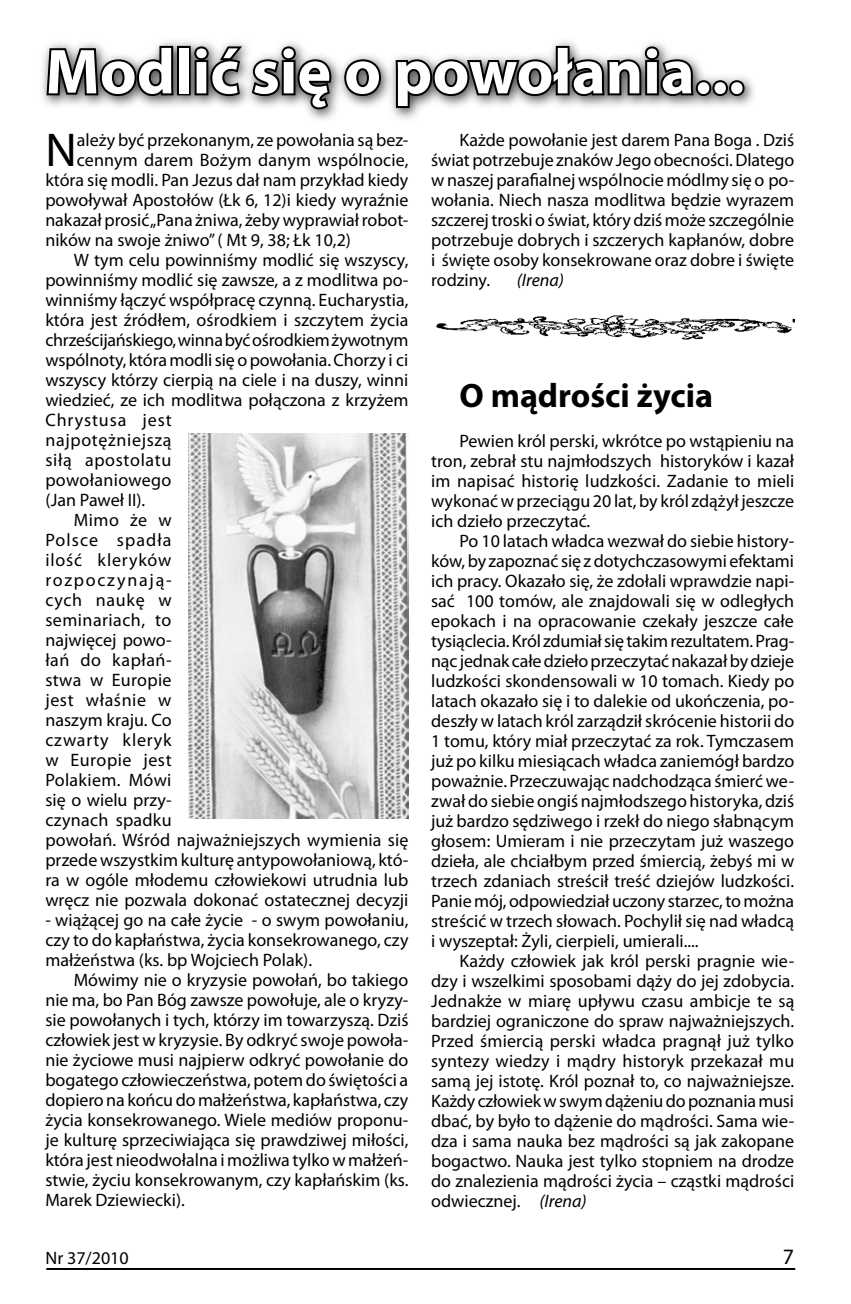
<style>
.page{position:relative;width:851px;height:1304px;background:#fff}
.page>*{position:absolute;margin:0;border:0;box-sizing:border-box;transform-origin:0 0}
.t1{font:700 64px "Myriad Pro";color:#fff}
.t2{font:47.6px "Myriad Pro";color:#000}
.t3{font:700 34px "Myriad Pro";color:#000}
.t4{font:18px/20px "Myriad Pro";color:#000;text-align:justify}
.t5{font:18px "Myriad Pro";letter-spacing:.035em;color:#000}
.t6{font:18px "Myriad Pro";letter-spacing:.02em;color:#000}
.t7{font:18px "Myriad Pro";letter-spacing:.03em;color:#000}
.t8{font:18px "Myriad Pro";letter-spacing:.04em;color:#000}
.t9{font:18px "Myriad Pro";letter-spacing:.025em;color:#000}
.t10{font:18px "Myriad Pro";letter-spacing:.05em;color:#000}
.t11{font:18px "Myriad Pro";letter-spacing:.045em;color:#000}
.t12{font:18px "Myriad Pro";letter-spacing:.095em;color:#000}
.t13{font:18px "Myriad Pro";letter-spacing:.06em;color:#000}
.t14{font:italic 18px "Myriad Pro";color:#000}
.s1{font-style:italic}
</style>
<div class="page">
<hr style="left:46px;top:1268px;width:749px;height:2px;background:#000">
<img style="left:436px;top:315px;width:358px;height:25px">
<div style="left:36px;top:36px;width:723px;height:89px;background:#000;opacity:.75"></div>
<svg style="left:44px;top:44px;width:132px;height:54px;background:#656565"></svg>
<div style="left:177px;top:46px;width:14px;height:49px;border:4px solid #000"></div>
<svg style="left:192px;top:43px;width:141px;height:68px"></svg>
<svg style="left:342px;top:57px;width:41px;height:41px;background:#696969"></svg>
<svg style="left:393px;top:44px;width:303px;height:66px"></svg>
<div style="left:695px;top:80px;width:16px;height:16px;border:4px solid #000;border-radius:50%"></div>
<div style="left:712px;top:80px;width:15px;height:16px;border:4px solid #000;border-radius:50%"></div>
<div style="left:729px;top:80px;width:15px;height:16px;border:4px solid #000;border-radius:50%"></div>
<img style="left:188px;top:433px;width:220px;height:386px">
<h1 class="t1" style="left:45px;top:30px;width:700px">Modlić się o powołania...</h1>
<h2 class="t2" style="left:45px;top:121px;width:33px">N</h2>
<p class="t4" style="left:77px;top:130px;width:333px">ależy być przekonanym, ze powołania są bez-</p>
<p class="t4" style="left:431px;top:130px;width:365px;text-indent:28px">Każde powołanie jest darem Pana Boga . Dziś świat potrzebuje znaków Jego obecności. Dlatego w naszej parafialnej wspólnocie módlmy się o po&shy;wołania. Niech nasza modlitwa będzie wyrazem szczerej troski o świat, który dziś może szczególnie potrzebuje dobrych i szczerych kapłanów, dobre i święte osoby konsekrowane oraz dobre i święte rodziny.</p>
<p class="t4" style="left:77px;top:150px;width:333px">cennym darem Bożym danym wspólnocie,</p>
<p class="t4" style="left:45px;top:170px;width:364px">która się modli. Pan Jezus dał nam przykład kiedy</p>
<p class="t4" style="left:45px;top:190px;width:364px">powoływał Apostołów (Łk 6, 12)i kiedy wyraźnie</p>
<p class="t4" style="left:45px;top:210px;width:364px">nakazał prosić „Pana żniwa, żeby wyprawiał robot-</p>
<p class="t4" style="left:45px;top:230px;width:307px">ników na swoje żniwo” ( Mt 9, 38; Łk 10,2)</p>
<p class="t4" style="left:74px;top:250px;width:336px">W tym celu powinniśmy modlić się wszyscy,</p>
<p class="t4" style="left:45px;top:270px;width:364px">powinniśmy modlić się zawsze, a z modlitwa po-</p>
<p class="t4" style="left:45px;top:290px;width:364px">winniśmy łączyć współpracę czynną. Eucharystia,</p>
<p class="t4" style="left:45px;top:310px;width:364px">która jest źródłem, ośrodkiem i szczytem życia</p>
<p class="t4" style="left:45px;top:330px;width:365px">chrześcijańskiego, winna być ośrodkiem żywotnym</p>
<p class="t4" style="left:45px;top:350px;width:364px">wspólnoty, która modli się o powołania. Chorzy i ci</p>
<p class="t4" style="left:45px;top:370px;width:364px">wszyscy którzy cierpią na ciele i na duszy, winni</p>
<p class="t4" style="left:45px;top:390px;width:364px">wiedzieć, ze ich modlitwa połączona z krzyżem</p>
<p class="t10" style="left:45px;top:409px;width:128px">Chrystusa jest</p>
<p class="t5" style="left:45px;top:429px;width:128px">najpotężniejszą</p>
<p class="t5" style="left:45px;top:449px;width:127px">siłą apostolatu</p>
<p class="t6" style="left:45px;top:469px;width:128px">powołaniowego</p>
<p class="t4" style="left:45px;top:490px;width:101px">(Jan Paweł II).</p>
<p class="t4" style="left:74px;top:510px;width:99px">Mimo że w</p>
<p class="t13" style="left:45px;top:529px;width:127px">Polsce spadła</p>
<p class="t11" style="left:45px;top:549px;width:128px">ilość kleryków</p>
<p class="t12" style="left:45px;top:569px;width:128px">rozpoczynają-</p>
<p class="t8" style="left:45px;top:589px;width:128px">cych naukę w</p>
<p class="t9" style="left:45px;top:609px;width:128px">seminariach, to</p>
<p class="t4" style="left:45px;top:630px;width:128px">najwięcej powo-</p>
<p class="t7" style="left:45px;top:649px;width:128px">łań do kapłań-</p>
<p class="t6" style="left:45px;top:669px;width:128px">stwa w Europie</p>
<p class="t5" style="left:45px;top:689px;width:128px">jest właśnie w</p>
<p class="t4" style="left:45px;top:710px;width:128px">naszym kraju. Co</p>
<p class="t8" style="left:45px;top:729px;width:128px">czwarty kleryk</p>
<p class="t7" style="left:45px;top:749px;width:128px">w Europie jest</p>
<p class="t4" style="left:45px;top:770px;width:128px">Polakiem. Mówi</p>
<p class="t4" style="left:45px;top:790px;width:128px">się o wielu przy-</p>
<p class="t4" style="left:45px;top:810px;width:128px">czynach spadku</p>
<p class="t4" style="left:45px;top:830px;width:365px">powołań. Wśród najważniejszych wymienia się</p>
<p class="t4" style="left:45px;top:850px;width:364px">przede wszystkim kulturę antypowołaniową, któ-</p>
<p class="t4" style="left:45px;top:870px;width:364px">ra w ogóle młodemu człowiekowi utrudnia lub</p>
<p class="t4" style="left:45px;top:890px;width:364px">wręcz nie pozwala dokonać ostatecznej decyzji</p>
<p class="t4" style="left:45px;top:910px;width:364px">- wiążącej go na całe życie - o swym powołaniu, czy to do kapłaństwa, życia konsekrowanego, czy małżeństwa (ks. bp Wojciech Polak).</p>
<p class="t4" style="left:45px;top:970px;width:364px;text-indent:28px">Mówimy nie o kryzysie powołań, bo takiego nie ma, bo Pan Bóg zawsze powołuje, ale o kryzy&shy;sie powołanych i tych, którzy im towarzyszą. Dziś człowiek jest w kryzysie. By odkryć swoje powoła&shy;nie życiowe musi najpierw odkryć powołanie do bogatego człowieczeństwa, potem do świętości a dopiero na końcu do małżeństwa, kapłaństwa, czy życia konsekrowanego. Wiele mediów proponu&shy;je kulturę sprzeciwiająca się prawdziwej miłości, która jest nieodwołalna i możliwa tylko w małżeń&shy;stwie, życiu konsekrowanym, czy kapłańskim (ks.<br>Marek Dziewiecki).</p>
<p class="t14" style="left:516px;top:269px;width:49px">(Irena)</p>
<h3 class="t3" style="left:459px;top:373px;width:255px">O mądrości życia</h3>
<p class="t4" style="left:431px;top:431px;width:365px;text-indent:28px">Pewien król perski, wkrótce po wstąpieniu na tron, zebrał stu najmłodszych historyków i kazał im napisać historię ludzkości. Zadanie to mieli wykonać w przeciągu 20 lat, by król zdążył jeszcze ich dzieło przeczytać.</p>
<p class="t4" style="left:431px;top:531px;width:364px;text-indent:28px">Po 10 latach władca wezwał do siebie history&shy;ków, by zapoznać się z dotychczasowymi efektami ich pracy. Okazało się, że zdołali wprawdzie napi&shy;sać 100 tomów, ale znajdowali się w odległych epokach i na opracowanie czekały jeszcze całe tysiąclecia. Król zdumiał się takim rezultatem. Prag&shy;nąc jednak całe dzieło przeczytać nakazał by dzieje ludzkości skondensowali w 10 tomach. Kiedy po latach okazało się i to dalekie od ukończenia, po&shy;deszły w latach król zarządził skrócenie historii do 1 tomu, który miał przeczytać za rok. Tymczasem już po kilku miesiącach władca zaniemógł bardzo poważnie. Przeczuwając nadchodząca śmierć we&shy;zwał do siebie ongiś najmłodszego historyka, dziś już bardzo sędziwego i rzekł do niego słabnącym głosem: Umieram i nie przeczytam już waszego dzieła, ale chciałbym przed śmiercią, żebyś mi w trzech zdaniach streścił treść dziejów ludzkości.<br>Panie mój, odpowiedział uczony starzec, to można streścić w trzech słowach. Pochylił się nad władcą i wyszeptał: Żyli, cierpieli, umierali....</p>
<p class="t4" style="left:431px;top:951px;width:365px;text-indent:28px">Każdy człowiek jak król perski pragnie wie&shy;dzy i wszelkimi sposobami dąży do jej zdobycia.<br>Jednakże w miarę upływu czasu ambicje te są bardziej ograniczone do spraw najważniejszych.<br>Przed śmiercią perski władca pragnął już tylko syntezy wiedzy i mądry historyk przekazał mu samą jej istotę. Król poznał to, co najważniejsze.<br>Każdy człowiek w swym dążeniu do poznania musi dbać, by było to dążenie do mądrości. Sama wie&shy;dza i sama nauka bez mądrości są jak zakopane bogactwo. Nauka jest tylko stopniem na drodze do znalezienia mądrości życia – cząstki mądrości odwiecznej. <span class="s1">(Irena)</span></p>
<p class="t4" style="left:45px;top:1248px;width:85px">Nr 37/2010</p>
</div>
